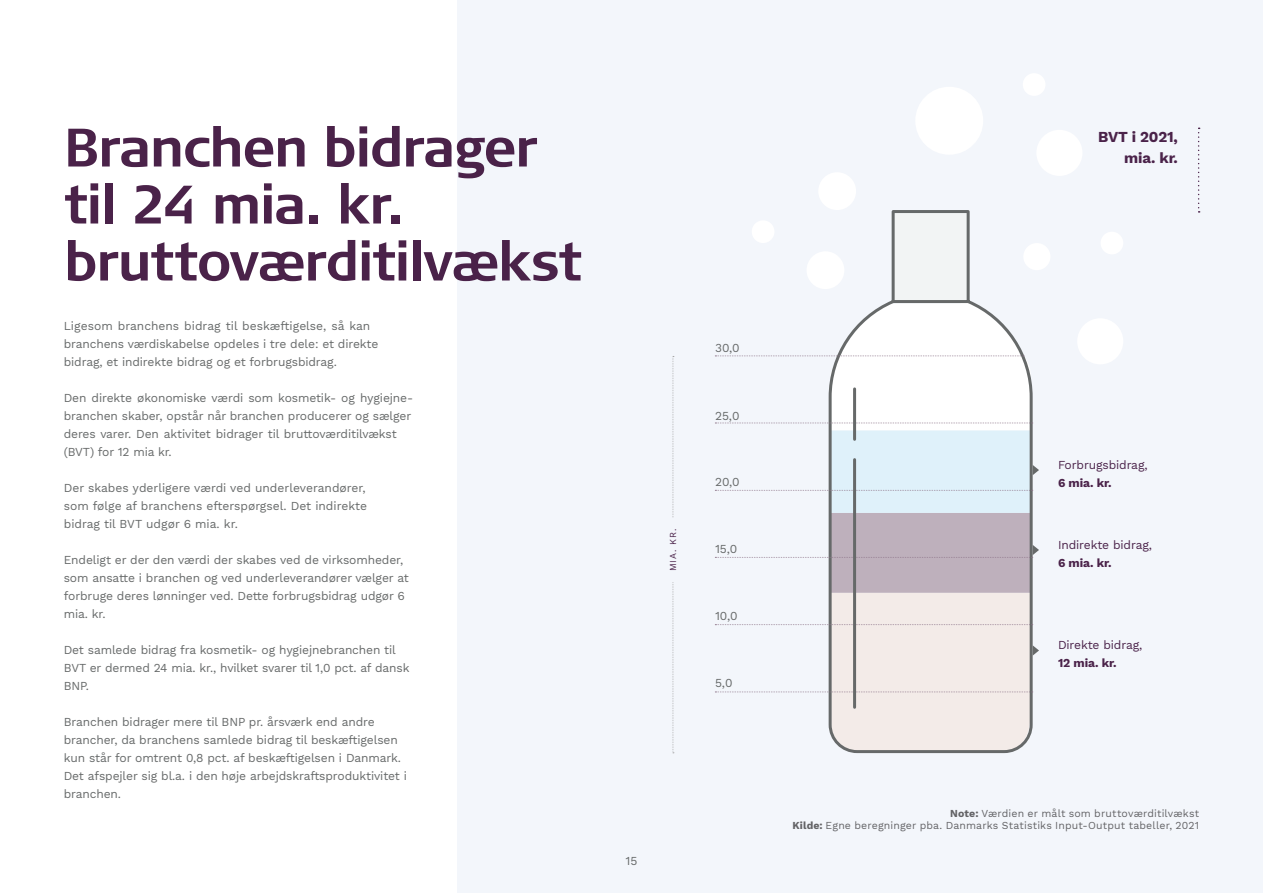
<style>
.page{position:relative;width:1263px;height:893px;background:#fff}
.page>*{position:absolute;margin:0;border:0;box-sizing:border-box;transform-origin:0 0}
.t1{font:700 54px/57px "Signa Offc Pro";letter-spacing:-.035em;color:#4a2249}
.t2{font:700 15px/21px "Work Sans";letter-spacing:-.01em;color:#4a2249;text-align:right}
.t3{font:12px/18px "Work Sans";letter-spacing:-.01em;color:#666969}
.t4{font:12px "Work Sans";letter-spacing:-.01em;color:#4a2249}
.t5{font:700 12px "Work Sans";letter-spacing:-.01em;color:#4a2249}
.t6{font:10.5px/12.6px "Work Sans";letter-spacing:.015em;color:#636366;text-align:right}
.t7{font:9px "Work Sans";color:#4a2249}
.s1{font-weight:700}
</style>
<div class="page">
<div style="left:457px;top:0;width:806px;height:893px;background:#f3f6fb"></div>
<svg style="left:673px;top:356px;width:1px;height:397px"></svg>
<div style="left:668px;top:518px;width:9px;height:64px;background:#f3f6fb"></div>
<svg style="left:847px;top:210px;width:168px;height:544px"></svg>
<svg style="left:715px;top:297px;width:324px;height:454px"></svg>
<hr style="left:853px;top:460px;width:3px;height:247px;background:#666969">
<hr style="left:853px;top:389px;width:3px;height:50px;background:#666969">
<div style="left:1036px;top:130px;width:46px;height:46px;background:#fff;border-radius:50%"></div>
<div style="left:1077px;top:318px;width:46px;height:46px;background:#fff;border-radius:50%"></div>
<div style="left:915px;top:87px;width:68px;height:68px;background:#fff;border-radius:50%"></div>
<div style="left:1023px;top:243px;width:27px;height:27px;background:#fff;border-radius:50%"></div>
<div style="left:818px;top:172px;width:38px;height:38px;background:#fff;border-radius:50%"></div>
<div style="left:806px;top:251px;width:38px;height:38px;background:#fff;border-radius:50%"></div>
<div style="left:1023px;top:73px;width:22px;height:23px;background:#fff;border-radius:50%"></div>
<div style="left:1100px;top:232px;width:23px;height:22px;background:#fff;border-radius:50%"></div>
<div style="left:752px;top:220px;width:22px;height:23px;background:#fff;border-radius:50%"></div>
<svg style="left:1198px;top:128px;width:1px;height:85px"></svg>
<h1 class="t1" style="left:64px;top:123px;width:520px">Branchen bidrager til 24 mia. kr. bruttoværditilvækst</h1>
<p class="t3" style="left:64px;top:317px;width:316px">Ligesom branchens bidrag til beskæftigelse, så kan branchens værdiskabelse opdeles i tre dele: et direkte bidrag, et indirekte bidrag og et forbrugsbidrag.</p>
<p class="t3" style="left:64px;top:389px;width:351px">Den direkte økonomiske værdi som kosmetik- og hygiejne&shy;branchen skaber, opstår når branchen producerer og sælger deres varer. Den aktivitet bidrager til bruttoværditilvækst (BVT) for 12 mia kr.</p>
<p class="t3" style="left:64px;top:479px;width:305px">Der skabes yderligere værdi ved underleverandører, som følge af branchens efterspørgsel. Det indirekte bidrag til BVT udgør 6 mia. kr.</p>
<p class="t3" style="left:64px;top:551px;width:346px">Endeligt er der den værdi der skabes ved de virksomheder, som ansatte i branchen og ved underleverandører vælger at forbruge deres lønninger ved. Dette forbrugsbidrag udgør 6 mia. kr.</p>
<p class="t3" style="left:64px;top:641px;width:347px">Det samlede bidrag fra kosmetik- og hygiejnebranchen til<br>BVT er dermed 24 mia. kr., hvilket svarer til 1,0 pct. af dansk<br>BNP.</p>
<p class="t3" style="left:64px;top:713px;width:345px">Branchen bidrager mere til BNP pr. årsværk end andre brancher, da branchens samlede bidrag til beskæftigelsen kun står for omtrent 0,8 pct. af beskæftigelsen i Danmark.<br>Det afspejler sig bl.a. i den høje arbejdskraftsproduktivitet i branchen.</p>
<p class="t7" style="left:668px;top:571px;width:44px;rotate:-90deg">MIA. KR.</p>
<p class="t3" style="left:715px;top:340px;width:26px">30,0</p>
<p class="t3" style="left:715px;top:407px;width:26px">25,0</p>
<p class="t3" style="left:715px;top:474px;width:26px">20,0</p>
<p class="t3" style="left:715px;top:541px;width:24px">15,0</p>
<p class="t3" style="left:715px;top:607px;width:24px">10,0</p>
<p class="t3" style="left:715px;top:674px;width:19px">5,0</p>
<p class="t3" style="left:625px;top:852px;width:13px">15</p>
<p class="t2" style="left:1098px;top:127px;width:81px">BVT i 2021, mia. kr.</p>
<p class="t4" style="left:1058px;top:459px;width:91px">Forbrugsbidrag,</p>
<p class="t5" style="left:1058px;top:478px;width:55px">6 mia. kr.</p>
<p class="t4" style="left:1058px;top:539px;width:95px">Indirekte bidrag,</p>
<p class="t5" style="left:1058px;top:558px;width:55px">6 mia. kr.</p>
<p class="t4" style="left:1058px;top:639px;width:86px">Direkte bidrag,</p>
<p class="t5" style="left:1058px;top:658px;width:60px">12 mia. kr.</p>
<p class="t6" style="left:792px;top:807px;width:408px"><span class="s1">Note:</span> Værdien er målt som bruttoværditilvækst<br><span class="s1">Kilde:</span> Egne beregninger pba. Danmarks Statistiks Input-Output tabeller, 2021</p>
</div>
